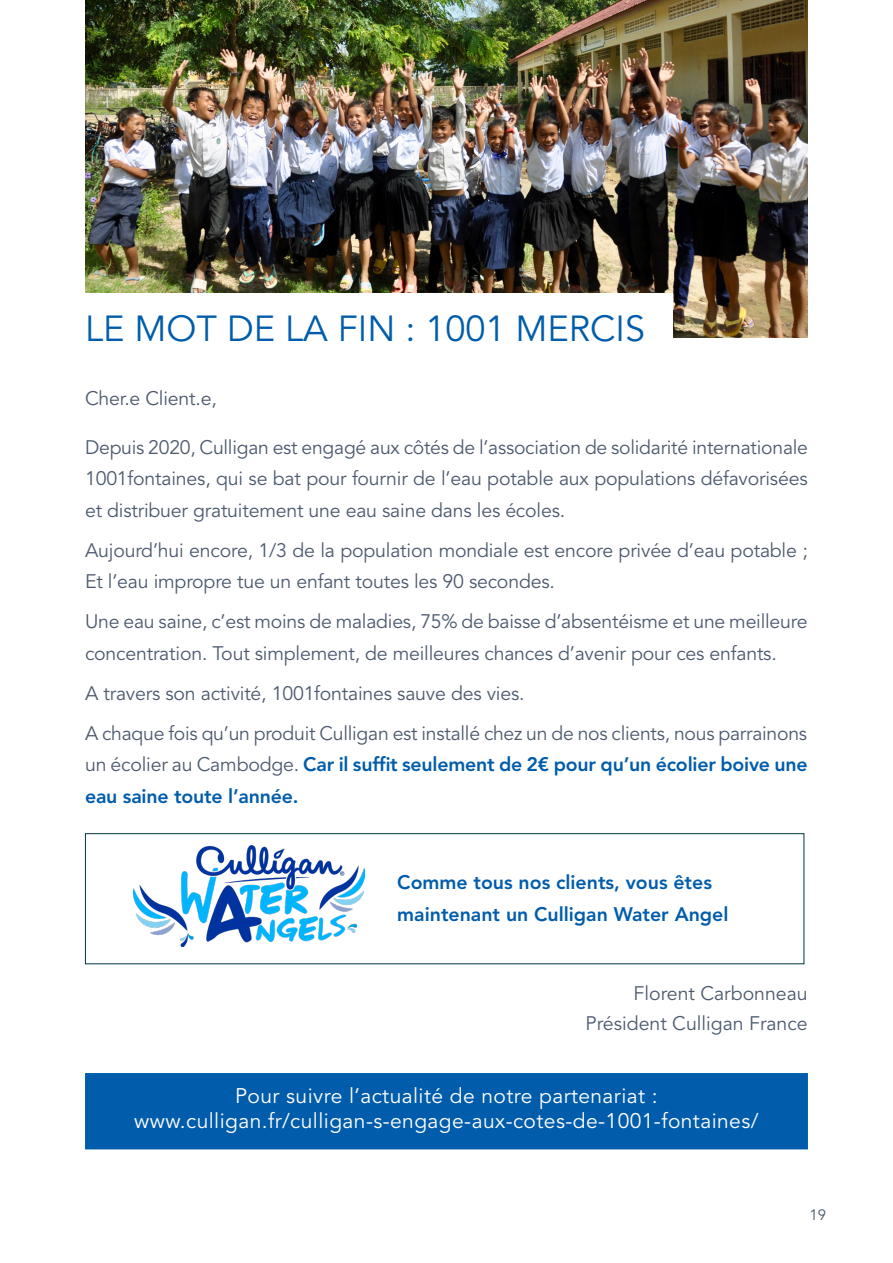
<style>
.page{position:relative;width:893px;height:1263px;background:#fff}
.page>*{position:absolute;margin:0;border:0;box-sizing:border-box;transform-origin:0 0}
.t1{font:36px "Avenir LT Std";color:#015dab}
.t2{font:21px/25.2px "Avenir LT Std";letter-spacing:.02em;color:#fff;text-align:center}
.t3{font:19.5px/31.5px "Avenir LT Std";letter-spacing:-.01em;color:#4d5a6e;text-align:justify}
.t4{font:800 19.5px/31.5px "Avenir LT Std";color:#015dab}
.t5{font:15px "Avenir LT Std";color:#4d5a6e}
.s1{font-weight:800;color:#015dab}
</style>
<div class="page">
<img style="left:85px;top:0;width:723px;height:338px">
<div style="left:85px;top:1073px;width:723px;height:76px;background:#015dab"></div>
<div style="left:85px;top:833px;width:719px;height:131px;border:1px solid #003544"></div>
<div style="left:77px;top:293px;width:596px;height:64px;background:#fff"></div>
<img style="left:134px;top:845px;width:231px;height:102px">
<p class="t1" style="left:85px;top:308px;width:562px">LE MOT DE LA FIN : 1001 MERCIS</p>
<p class="t3" style="left:85px;top:383px;width:133px">Cher.e Client.e,</p>
<p class="t3" style="left:85px;top:432px;width:724px">Depuis 2020, Culligan est engagé aux côtés de l’association de solidarité internationale 1001fontaines, qui se bat pour fournir de l’eau potable aux populations défavorisées et distribuer gratuitement une eau saine dans les écoles.</p>
<p class="t3" style="left:85px;top:535px;width:724px">Aujourd’hui encore, 1/3 de la population mondiale est encore privée d’eau potable ;<br>Et l’eau impropre tue un enfant toutes les 90 secondes.</p>
<p class="t3" style="left:85px;top:606px;width:724px">Une eau saine, c’est moins de maladies, 75% de baisse d’absentéisme et une meilleure concentration. Tout simplement, de meilleures chances d’avenir pour ces enfants.</p>
<p class="t3" style="left:85px;top:678px;width:441px">A travers son activité, 1001fontaines sauve des vies.</p>
<p class="t3" style="left:85px;top:718px;width:724px">A chaque fois qu’un produit Culligan est installé chez un de nos clients, nous parrainons un écolier au Cambodge. <span class="s1">Car il suffit seulement de 2€ pour qu’un écolier boive une eau saine toute l’année.</span></p>
<p class="t4" style="left:397px;top:866px;width:333px">Comme tous nos clients, vous êtes maintenant un Culligan Water Angel</p>
<p class="t3" style="left:634px;top:978px;width:176px">Florent Carbonneau</p>
<p class="t3" style="left:586px;top:1008px;width:224px">Président Culligan France</p>
<p class="t2" style="left:134px;top:1083px;width:626px">Pour suivre l’actualité de notre partenariat : www.culligan.fr/culligan-s-engage-aux-cotes-de-1001-fontaines/</p>
<p class="t5" style="left:809px;top:1206px;width:18px">19</p>
</div>
